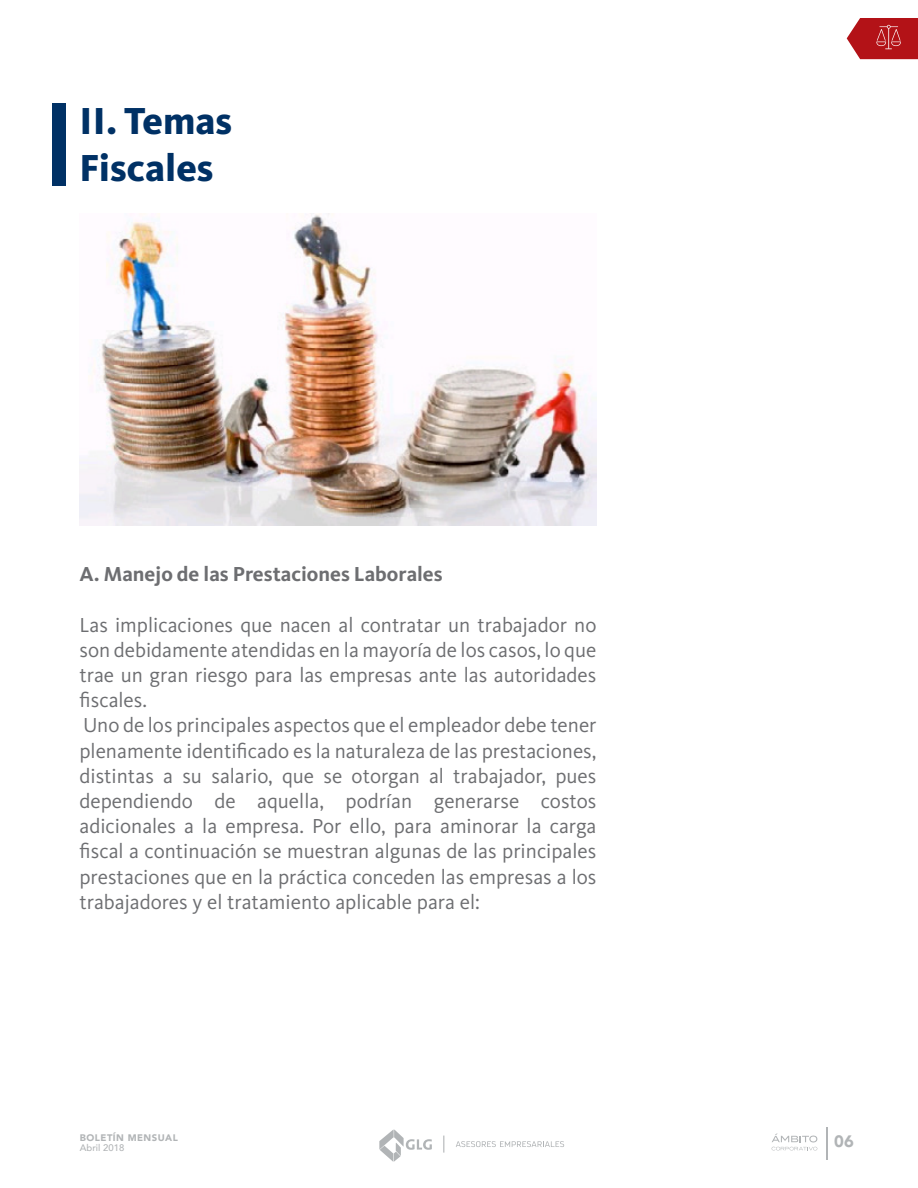
<style>
.page{position:relative;width:918px;height:1188px;background:#fff}
.page>*{position:absolute;margin:0;border:0;box-sizing:border-box;transform-origin:0 0}
.t1{font:800 39px/46.8px "Kievit OT";color:#003165}
.t2{font:21px/25.2px "Kievit OT";color:#6d6e71}
.t3{font:700 21px "Kievit OT";color:#6d6e71}
.t4{font:900 16.5px "Avenir";color:#b1b4b6}
.t5{font:900 9.45px "Avenir";letter-spacing:.05em;color:#b1b4b6}
.t6{font:500 9.45px "Avenir";color:#b1b4b6}
</style>
<div class="page">
<svg style="left:379px;top:1130px;width:53px;height:32px"></svg>
<svg style="left:456px;top:1141px;width:108px;height:6px"></svg>
<svg style="left:443px;top:1136px;width:1px;height:17px"></svg>
<svg style="left:772px;top:1134px;width:46px;height:16px"></svg>
<hr style="left:826px;top:1127px;width:2px;height:33px;background:#b1b4b6">
<svg style="left:847px;top:18px;width:71px;height:41px;background:#bc2f33"></svg>
<div style="left:52px;top:104px;width:13px;height:82px;background:#003165"></div>
<img style="left:80px;top:213px;width:516px;height:313px">
<h1 class="t1" style="left:80px;top:97px;width:154px">II. Temas<br>Fiscales</h1>
<p class="t3" style="left:80px;top:561px;width:365px">A. Manejo de las Prestaciones Laborales</p>
<p class="t2" style="left:80px;top:612px;width:519px">Las implicaciones que nacen al contratar un trabajador no son debidamente atendidas en la mayoría de los casos, lo que trae un gran riesgo para las empresas ante las autoridades fiscales.<br>Uno de los principales aspectos que el empleador debe tener plenamente identificado es la naturaleza de las prestaciones, distintas a su salario, que se otorgan al trabajador, pues dependiendo de aquella, podrían generarse costos adicionales a la empresa. Por ello, para aminorar la carga fiscal a continuación se muestran algunas de las principales prestaciones que en la práctica conceden las empresas a los trabajadores y el tratamiento aplicable para el:</p>
<p class="t5" style="left:80px;top:1130px;width:99px">BOLETÍN MENSUAL</p>
<p class="t6" style="left:80px;top:1139px;width:46px">Abril 2018</p>
<p class="t4" style="left:834px;top:1127px;width:21px">06</p>
</div>
